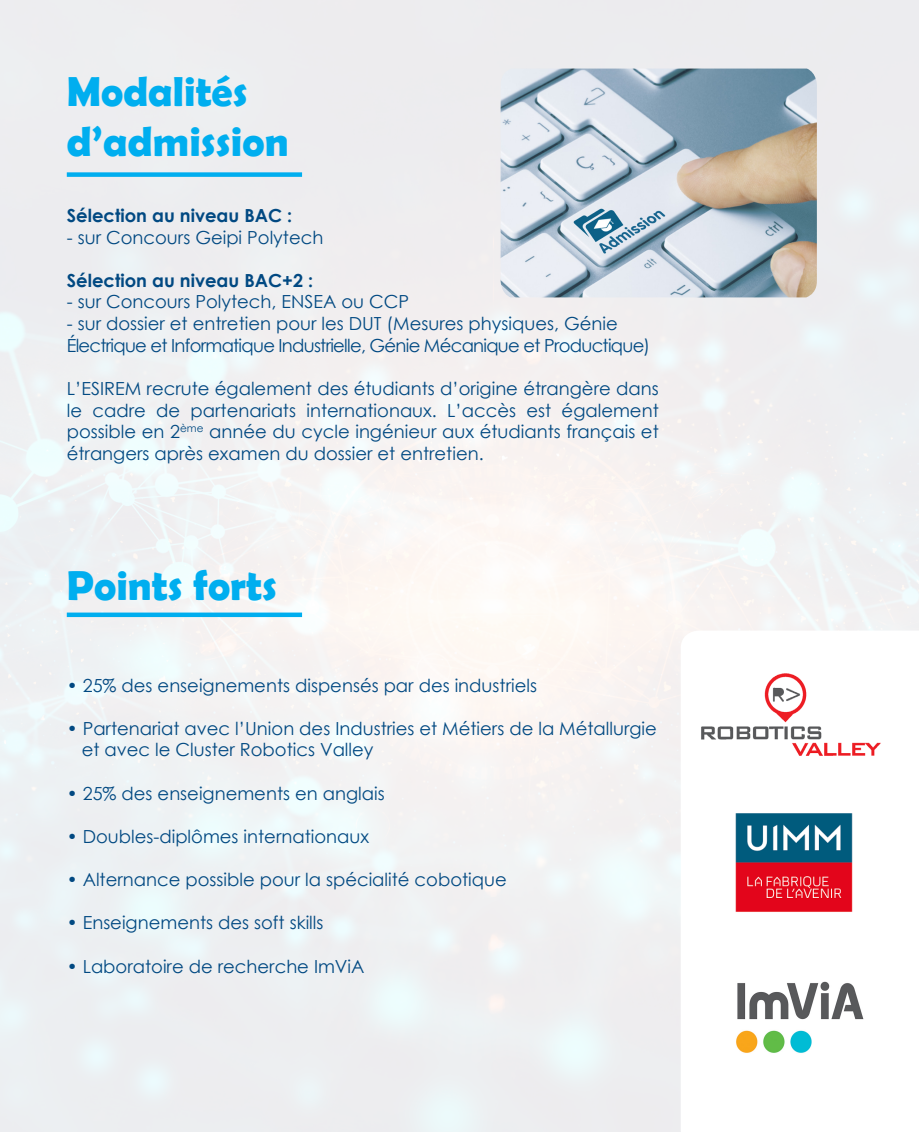
<style>
.page{position:relative;width:919px;height:1132px;background:#fff}
.page>*{position:absolute;margin:0;border:0;box-sizing:border-box;transform-origin:0 0}
.t1{font:700 42px/50.4px "Berlin Sans FB Demi";color:#00aeef}
.t2{font:18px/21.6px "Century Gothic";color:#014982;text-align:justify}
.t3{font:18px/21.6px "Century Gothic";letter-spacing:-.04em;color:#014982}
.t4{font:700 18px "Century Gothic";color:#014982}
</style>
<div class="page">
<img style="left:0;top:0;width:918px;height:1131px">
<div style="left:67px;top:172px;width:235px;height:5px;background:#00aeef"></div>
<img style="left:500px;top:68px;width:316px;height:229px">
<div style="left:67px;top:612px;width:235px;height:5px;background:#00aeef"></div>
<svg style="left:680px;top:630px;width:238px;height:501px"></svg>
<img style="left:698px;top:671px;width:186px;height:84px">
<img style="left:726px;top:970px;width:145px;height:90px">
<img style="left:728px;top:805px;width:131px;height:114px">
<h1 class="t1" style="left:67px;top:65px;width:223px">Modalités d’admission</h1>
<p class="t4" style="left:67px;top:202px;width:227px">Sélection au niveau BAC :</p>
<p class="t2" style="left:67px;top:226px;width:258px">- sur Concours Geipi Polytech</p>
<p class="t4" style="left:67px;top:266px;width:248px">Sélection au niveau BAC+2 :</p>
<p class="t2" style="left:67px;top:291px;width:344px">- sur Concours Polytech, ENSEA ou CCP</p>
<p class="t3" style="left:67px;top:312px;width:585px">- sur dossier et entretien pour les DUT (Mesures physiques, Génie<br>Électrique et Informatique Industrielle, Génie Mécanique et Productique)</p>
<p class="t2" style="left:67px;top:377px;width:593px">L’ESIREM recrute également des étudiants d’origine étrangère dans le cadre de partenariats internationaux. L’accès est également possible en 2<sup>ème</sup> année du cycle ingénieur aux étudiants français et étrangers après examen du dossier et entretien.</p>
<h1 class="t1" style="left:67px;top:559px;width:212px">Points forts</h1>
<p class="t2" style="left:67px;top:673px;width:471px">• 25% des enseignements dispensés par des industriels</p>
<p class="t2" style="left:82px;top:717px;width:576px;text-indent:-15px">• Partenariat avec l’Union des Industries et Métiers de la Métallurgie et avec le Cluster Robotics Valley</p>
<p class="t2" style="left:67px;top:781px;width:319px">• 25% des enseignements en anglais</p>
<p class="t2" style="left:67px;top:825px;width:304px">• Doubles-diplômes internationaux</p>
<p class="t2" style="left:67px;top:868px;width:441px">• Alternance possible pour la spécialité cobotique</p>
<p class="t2" style="left:67px;top:911px;width:258px">• Enseignements des soft skills</p>
<p class="t2" style="left:67px;top:954px;width:299px">• Laboratoire de recherche ImViA</p>
</div>
